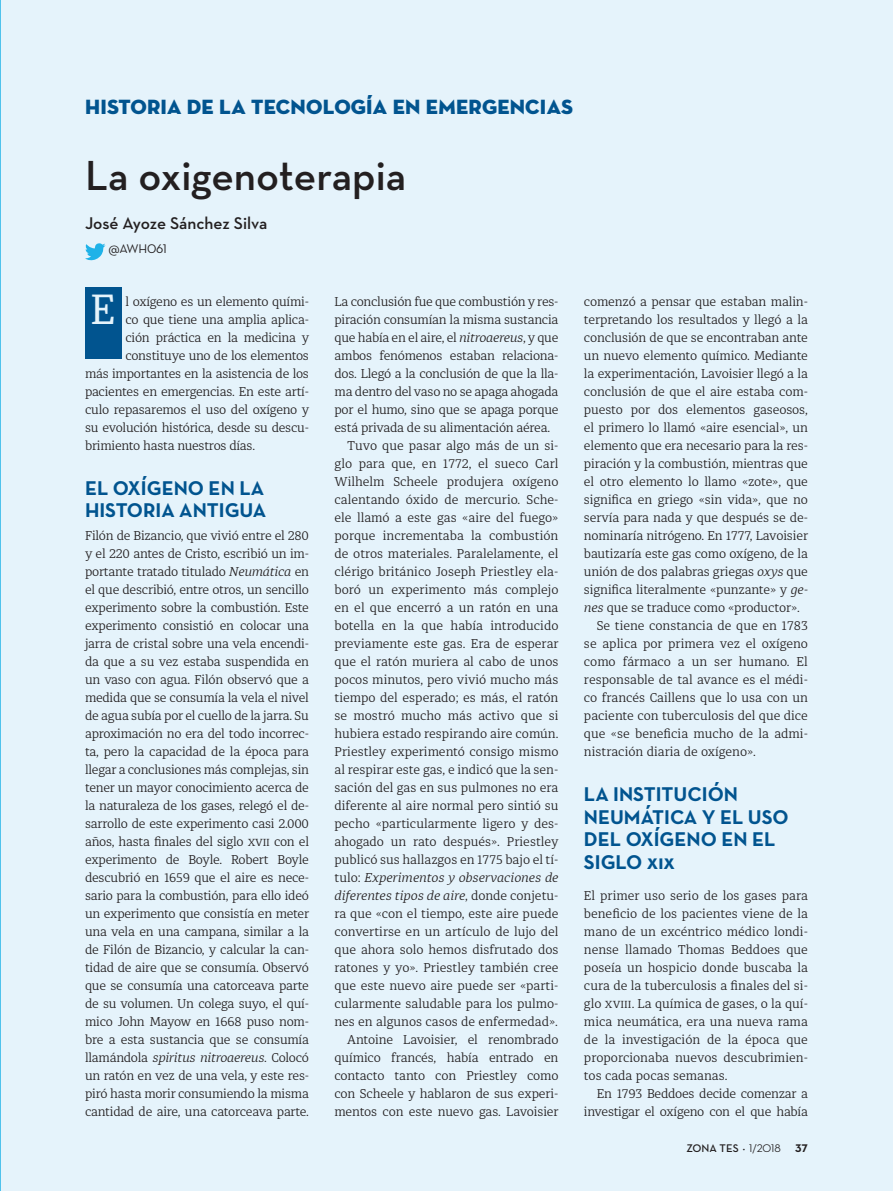
<style>
.page{position:relative;width:893px;height:1191px;background:#e5f3fb}
.page>*{position:absolute;margin:0;border:0;box-sizing:border-box;transform-origin:0 0}
.t1{font:600 42.75px "Neutra Text";color:#231f20}
.Default{font:42px "Diaria Pro";color:#e5f3fb}
.Título_2{font:21px "Neutra Disp Titling";letter-spacing:.01em;color:#01548f}
.LADILLO_1{font:700 20.25px/22.5px "Neutra Text";color:#01548f}
.t2{font:600 17.25px "Neutra Text";color:#231f20}
.text{font:300 12.75px/18px "Diaria Pro";letter-spacing:-.02em;color:#231f20;text-align:justify}
.t3{font:12.75px "Neutra Text";color:#231f20}
.t4{font:600 11.25px "Neutra Text";color:#231f20}
.t5{font:11.25px "Neutra Text TF Bold Alt";color:#231f20}
.s1{font-family:"Neutra Text Book Alt"}
.s2{font-style:italic}
.s3{font-family:"Neutra Text Bold SC";font-weight:400}
.s4{font-family:"Neutra Disp";font-weight:700}
.s5{font-family:"Neutra Disp";font-weight:500}
</style>
<div class="page">
<div style="left:85px;top:287px;width:36px;height:72px;background:#01548f"></div>
<svg style="left:85px;top:242px;width:21px;height:18px"></svg>
<p class="Título_2" style="left:85px;top:94px;width:490px">HISTORIA DE LA TECNOLOGÍA EN EMERGENCIAS</p>
<p class="t1" style="left:85px;top:149px;width:323px">La oxigenoterapia</p>
<p class="t2" style="left:85px;top:212px;width:184px">José Ayoze Sánchez Silva</p>
<p class="t3" style="left:108px;top:241px;width:60px">@AWH<span class="s1">061</span></p>
<p class="Default" style="left:91px;top:284px;width:27px">E</p>
<p class="text" style="left:125px;top:293px;width:185px">l oxígeno es un elemento quími-</p>
<p class="text" style="left:125px;top:311px;width:185px">co que tiene una amplia aplica-</p>
<p class="text" style="left:125px;top:329px;width:185px">ción práctica en la medicina y</p>
<p class="text" style="left:125px;top:347px;width:185px">constituye uno de los elementos</p>
<p class="text" style="left:85px;top:365px;width:225px">más importantes en la asistencia de los</p>
<p class="text" style="left:85px;top:383px;width:225px">pacientes en emergencias. En este artí-</p>
<p class="text" style="left:85px;top:401px;width:226px">culo repasaremos el uso del oxígeno y</p>
<p class="text" style="left:85px;top:419px;width:225px">su evolución histórica, desde su descu-</p>
<p class="text" style="left:85px;top:437px;width:172px">brimiento hasta nuestros días.</p>
<p class="LADILLO_1" style="left:85px;top:476px;width:183px">EL OXÍGENO EN LA<br>HISTORIA ANTIGUA</p>
<p class="text" style="left:85px;top:527px;width:226px">Filón de Bizancio, que vivió entre el 280 y el 220 antes de Cristo, escribió un im&shy;portante tratado titulado <span class="s2">Neumática</span> en el que describió, entre otros, un sencillo experimento sobre la combustión. Este experimento consistió en colocar una jarra de cristal sobre una vela encendi&shy;da que a su vez estaba suspendida en un vaso con agua. Filón observó que a medida que se consumía la vela el nivel de agua subía por el cuello de la jarra. Su aproximación no era del todo incorrec&shy;ta, pero la capacidad de la época para llegar a conclusiones más complejas, sin tener un mayor conocimiento acerca de la naturaleza de los gases, relegó el de&shy;sarrollo de este experimento casi 2.000 años, hasta finales del siglo xvii con el experimento de Boyle. Robert Boyle descubrió en 1659 que el aire es nece&shy;sario para la combustión, para ello ideó un experimento que consistía en meter una vela en una campana, similar a la de Filón de Bizancio, y calcular la can&shy;tidad de aire que se consumía. Observó que se consumía una catorceava parte de su volumen. Un colega suyo, el quí&shy;mico John Mayow en 1668 puso nom&shy;bre a esta sustancia que se consumía llamándola <span class="s2">spiritus nitroaereus</span>. Colocó un ratón en vez de una vela, y este res&shy;piró hasta morir consumiendo la misma cantidad de aire, una catorceava parte.</p>
<p class="text" style="left:334px;top:293px;width:225px">La conclusión fue que combustión y res&shy;piración consumían la misma sustancia que había en el aire, el <span class="s2">nitroaereus</span>, y que ambos fenómenos estaban relaciona&shy;dos. Llegó a la conclusión de que la lla&shy;ma dentro del vaso no se apaga ahogada por el humo, sino que se apaga porque está privada de su alimentación aérea.</p>
<p class="text" style="left:334px;top:437px;width:226px;text-indent:13px">Tuvo que pasar algo más de un si&shy;glo para que, en 1772, el sueco Carl Wilhelm Scheele produjera oxígeno calentando óxido de mercurio. Sche&shy;ele llamó a este gas «aire del fuego» porque incrementaba la combustión de otros materiales. Paralelamente, el clérigo británico Joseph Priestley ela&shy;boró un experimento más complejo en el que encerró a un ratón en una botella en la que había introducido previamente este gas. Era de esperar que el ratón muriera al cabo de unos pocos minutos, pero vivió mucho más tiempo del esperado; es más, el ratón se mostró mucho más activo que si hubiera estado respirando aire común.<br>Priestley experimentó consigo mismo al respirar este gas, e indicó que la sen&shy;sación del gas en sus pulmones no era diferente al aire normal pero sintió su pecho «particularmente ligero y des&shy;ahogado un rato después». Priestley publicó sus hallazgos en 1775 bajo el tí&shy;tulo: <span class="s2">Experimentos y observaciones de diferentes tipos de aire</span>, donde conjetu&shy;ra que «con el tiempo, este aire puede convertirse en un artículo de lujo del que ahora solo hemos disfrutado dos ratones y yo». Priestley también cree que este nuevo aire puede ser «parti&shy;cularmente saludable para los pulmo&shy;nes en algunos casos de enfermedad».</p>
<p class="text" style="left:334px;top:1031px;width:226px;text-indent:13px">Antoine Lavoisier, el renombrado químico francés, había entrado en contacto tanto con Priestley como con Scheele y hablaron de sus experi&shy;mentos con este nuevo gas. Lavoisier</p>
<p class="text" style="left:584px;top:293px;width:226px">comenzó a pensar que estaban malin&shy;terpretando los resultados y llegó a la conclusión de que se encontraban ante un nuevo elemento químico. Mediante la experimentación, Lavoisier llegó a la conclusión de que el aire estaba com&shy;puesto por dos elementos gaseosos, el primero lo llamó «aire esencial», un elemento que era necesario para la res&shy;piración y la combustión, mientras que el otro elemento lo llamo «zote», que significa en griego «sin vida», que no servía para nada y que después se de&shy;nominaría nitrógeno. En 1777, Lavoisier bautizaría este gas como oxígeno, de la unión de dos palabras griegas <span class="s2">oxys</span> que significa literalmente «punzante» y <span class="s2">ge&shy;nes</span> que se traduce como «productor».</p>
<p class="text" style="left:584px;top:617px;width:225px;text-indent:13px">Se tiene constancia de que en 1783 se aplica por primera vez el oxígeno como fármaco a un ser humano. El responsable de tal avance es el médi&shy;co francés Caillens que lo usa con un paciente con tuberculosis del que dice que «se beneficia mucho de la admi&shy;nistración diaria de oxígeno».</p>
<p class="LADILLO_1" style="left:584px;top:782px;width:206px">LA INSTITUCIÓN<br>NEUMÁTICA Y EL USO<br>DEL OXÍGENO EN EL<br>SIGLO <span class="s3">xix</span></p>
<p class="text" style="left:584px;top:887px;width:225px">El primer uso serio de los gases para beneficio de los pacientes viene de la mano de un excéntrico médico londi&shy;nense llamado Thomas Beddoes que poseía un hospicio donde buscaba la cura de la tuberculosis a finales del si&shy;glo xviii. La química de gases, o la quí&shy;mica neumática, era una nueva rama de la investigación de la época que proporcionaba nuevos descubrimien&shy;tos cada pocas semanas.</p>
<p class="text" style="left:584px;top:1085px;width:225px;text-align:right">En 1793 Beddoes decide comenzar a investigar el oxígeno con el que había</p>
<p class="t4" style="left:686px;top:1141px;width:96px">ZONA TES <span class="s4">÷</span> <span class="s5">1/2018</span></p>
<p class="t5" style="left:795px;top:1141px;width:15px">37</p>
</div>
